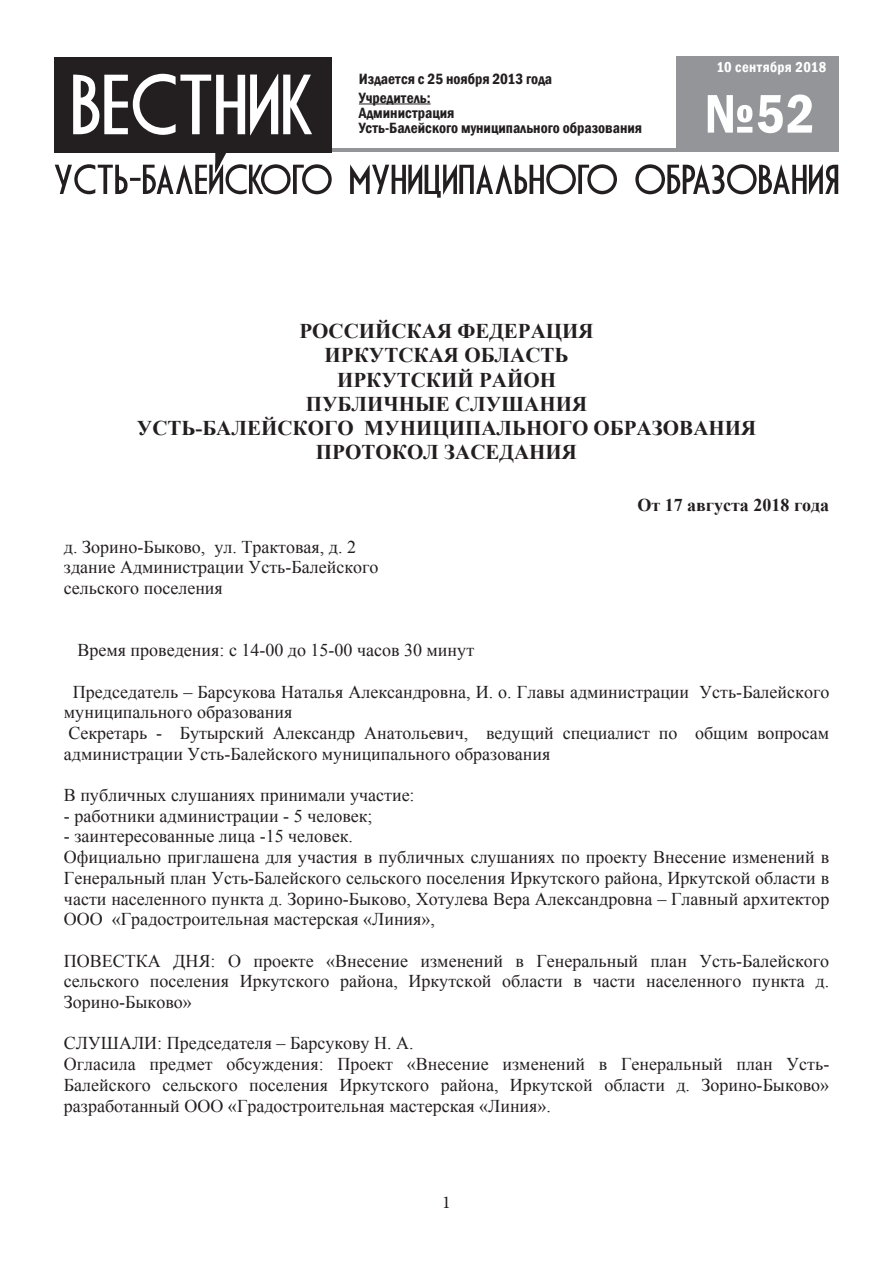
<style>
.page{position:relative;width:893px;height:1263px;background:#fff}
.page>*{position:absolute;margin:0;border:0;box-sizing:border-box;transform-origin:0 0}
.t1{font:600 condensed 56.25px "Franklin Gothic";color:#fff}
.t2{font:700 21px/24.2px "Times New Roman";color:#231f20;text-align:center}
.t3{font:18px/20.7px "Times New Roman";color:#231f20}
.t4{font:700 18px "Times New Roman";color:#231f20}
.t5{font:18px "Minion Pro";color:#231f20}
.t6{font:600 condensed 15.3px/18.9px "Franklin Gothic";color:#231f20}
.t7{font:600 condensed 14.7px "Franklin Gothic";letter-spacing:.025em;color:#fff}
</style>
<div class="page">
<div style="left:676px;top:57px;width:163px;height:95px;background:#939598"></div>
<hr style="left:54px;top:148px;width:785px;height:4px;background:#939598">
<svg style="left:55px;top:152px;width:783px;height:46px"></svg>
<div style="left:54px;top:57px;width:278px;height:95px;background:#231f20"></div>
<svg style="left:73px;top:74px;width:239px;height:61px"></svg>
<hr style="left:359px;top:104px;width:72px;height:1px;background:#231f20">
<p class="t6" style="left:359px;top:69px;width:195px">Издается с 25 ноября 2013 года<br>Учредитель:</p>
<p class="t6" style="left:359px;top:105px;width:285px;line-height:15.3px">Администрация<br>Усть-Балейского муниципального образования</p>
<p class="t7" style="left:716px;top:57px;width:111px">10 сентября 2018</p>
<h1 class="t1" style="left:704px;top:76px;width:112px">№52</h1>
<p class="t2" style="left:137px;top:319px;width:621px">РОССИЙСКАЯ ФЕДЕРАЦИЯ<br>ИРКУТСКАЯ ОБЛАСТЬ<br>ИРКУТСКИЙ РАЙОН<br>ПУБЛИЧНЫЕ СЛУШАНИЯ<br>УСТЬ-БАЛЕЙСКОГО МУНИЦИПАЛЬНОГО ОБРАЗОВАНИЯ<br>ПРОТОКОЛ ЗАСЕДАНИЯ</p>
<p class="t4" style="left:637px;top:493px;width:193px">От 17 августа 2018 года</p>
<p class="t3" style="left:64px;top:536px;width:316px">д. Зорино-Быково, ул. Трактовая, д. 2 здание Администрации Усть-Балейского сельского поселения</p>
<p class="t3" style="left:77px;top:639px;width:398px">Время проведения: с 14-00 до 15-00 часов 30 минут</p>
<p class="t3" style="left:64px;top:681px;width:767px;text-indent:9px">Председатель – Барсукова Наталья Александровна, И. о. Главы администрации Усть-Балейского муниципального образования<br>Секретарь - Бутырский Александр Анатольевич, ведущий специалист по общим вопросам администрации Усть-Балейского муниципального образования</p>
<p class="t3" style="left:64px;top:784px;width:352px">В публичных слушаниях принимали участие:</p>
<p class="t3" style="left:64px;top:805px;width:310px">- работники администрации - 5 человек;</p>
<p class="t3" style="left:64px;top:826px;width:767px">- заинтересованные лица -15 человек.<br>Официально приглашена для участия в публичных слушаниях по проекту Внесение изменений в Генеральный план Усть-Балейского сельского поселения Иркутского района, Иркутской области в части населенного пункта д. Зорино-Быково, Хотулева Вера Александровна – Главный архитектор ООО «Градостроительная мастерская «Линия»,</p>
<p class="t3" style="left:64px;top:950px;width:767px;text-align:justify">ПОВЕСТКА ДНЯ: О проекте «Внесение изменений в Генеральный план Усть-Балейского сельского поселения Иркутского района, Иркутской области в части населенного пункта д.<br>Зорино-Быково»</p>
<p class="t3" style="left:64px;top:1033px;width:767px">СЛУШАЛИ: Председателя – Барсукову Н. А.<br>Огласила предмет обсуждения: Проект «Внесение изменений в Генеральный план Усть-Балейского сельского поселения Иркутского района, Иркутской области д. Зорино-Быково» разработанный ООО «Градостроительная мастерская «Линия».</p>
<p class="t5" style="left:442px;top:1190px;width:10px">1</p>
</div>
